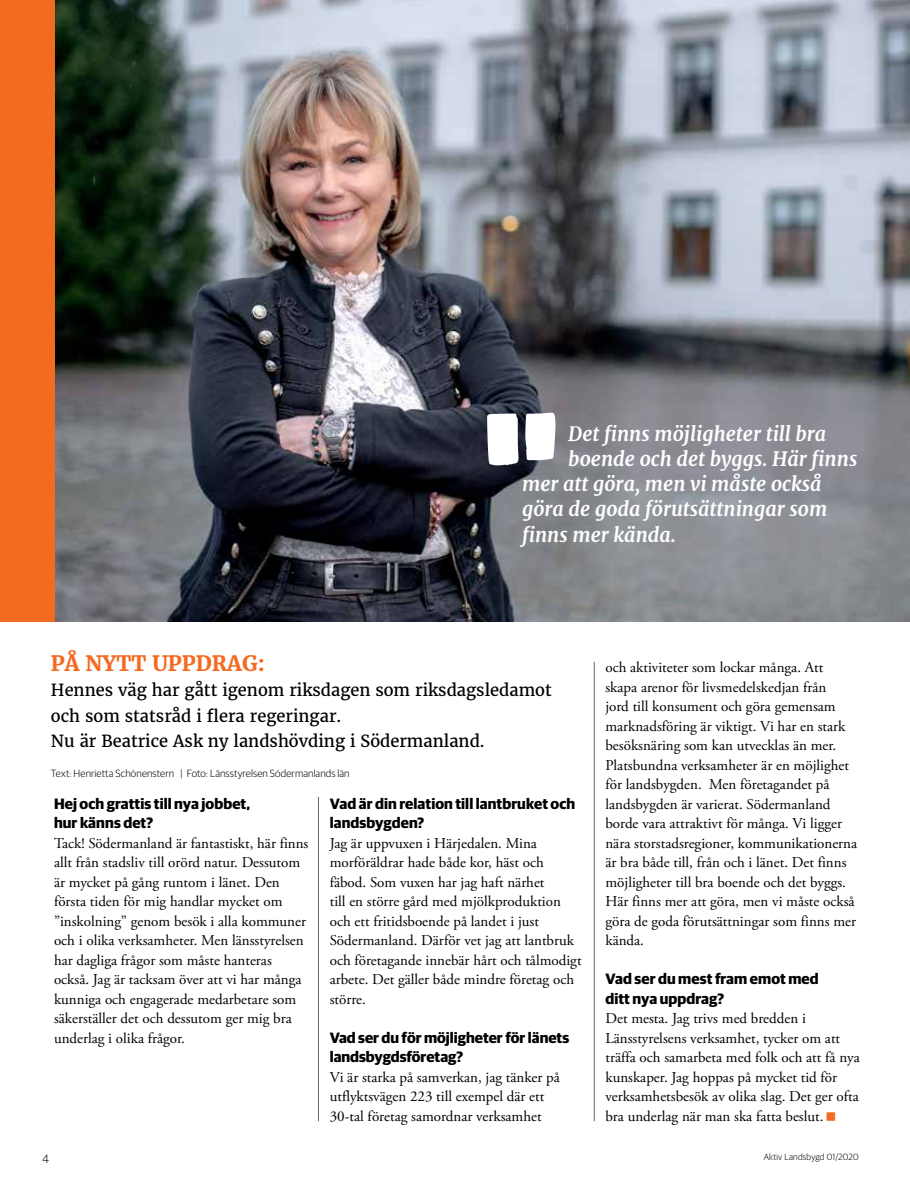
<style>
.page{position:relative;width:910px;height:1204px;background:#fff}
.page>*{position:absolute;margin:0;border:0;box-sizing:border-box;transform-origin:0 0}
.t1{font:700 21px "Merriweather";color:#f36b21}
.t2{font:italic 700 19.5px "Merriweather";color:#fff}
.t3{font:16.5px/25.5px "Merriweather";color:#000}
.t4{font:15px/19.5px "Adobe Garamond Pro";color:#000}
.t5{font:700 15px/19.5px "Guardian Sans";letter-spacing:.005em;color:#000}
.t6{font:300 12px "Guardian Sans";color:#000}
.t7{font:300 10.5px "Guardian Sans";letter-spacing:.01em;color:#000}
.t8{font:300 9px "Guardian Sans";letter-spacing:.02em;color:#000}
</style>
<div class="page">
<hr style="left:318px;top:797px;width:1px;height:324px;background:#64686f">
<hr style="left:594px;top:662px;width:1px;height:459px;background:#64686f">
<img style="left:54px;top:0;width:856px;height:621px">
<svg style="left:487px;top:412px;width:69px;height:53px"></svg>
<div style="left:0;top:0;width:54px;height:621px;background:#f36b21"></div>
<h2 class="t2" style="left:568px;top:422px;width:259px">Det finns möjligheter till bra</h2>
<h2 class="t2" style="left:568px;top:447px;width:291px">boende och det byggs. Här finns</h2>
<h2 class="t2" style="left:522px;top:472px;width:301px">mer att göra, men vi måste också</h2>
<h2 class="t2" style="left:522px;top:497px;width:307px">göra de goda förutsättningar som</h2>
<h2 class="t2" style="left:522px;top:522px;width:156px">finns mer kända.</h2>
<h1 class="t1" style="left:51px;top:650px;width:215px">PÅ NYTT UPPDRAG:</h1>
<p class="t3" style="left:51px;top:677px;width:502px">Hennes väg har gått igenom riksdagen som riksdagsledamot och som statsråd i flera regeringar.<br>Nu är Beatrice Ask ny landshövding i Södermanland.</p>
<p class="t7" style="left:51px;top:766px;width:300px">Text: Henrietta Schönenstern | Foto: Länsstyrelsen Södermanlands län</p>
<p class="t5" style="left:54px;top:792px;width:198px">Hej och grattis till nya jobbet, hur känns det?</p>
<p class="t4" style="left:54px;top:833px;width:256px">Tack! Södermanland är fantastiskt, här finns allt från stadsliv till orörd natur. Dessutom är mycket på gång runtom i länet. Den första tiden för mig handlar mycket om ”inskolning” genom besök i alla kommuner och i olika verksamheter. Men länsstyrelsen har dagliga frågor som måste hanteras också. Jag är tacksam över att vi har många kunniga och engagerade medarbetare som säkerställer det och dessutom ger mig bra underlag i olika frågor.</p>
<p class="t5" style="left:330px;top:792px;width:247px">Vad är din relation till lantbruket och landsbygden?</p>
<p class="t4" style="left:330px;top:833px;width:253px">Jag är uppvuxen i Härjedalen. Mina morföräldrar hade både kor, häst och fäbod. Som vuxen har jag haft närhet<br>till en större gård med mjölkproduktion och ett fritidsboende på landet i just Södermanland. Därför vet jag att lantbruk och företagande innebär hårt och tålmodigt arbete. Det gäller både mindre företag och större.</p>
<p class="t5" style="left:330px;top:1026px;width:241px">Vad ser du för möjligheter för länets landsbygdsföretag?</p>
<p class="t4" style="left:330px;top:1067px;width:232px">Vi är starka på samverkan, jag tänker på utflyktsvägen 223 till exempel där ett<br>30-tal företag samordnar verksamhet</p>
<p class="t4" style="left:605px;top:658px;width:253px">och aktiviteter som lockar många. Att skapa arenor för livsmedelskedjan från<br>jord till konsument och göra gemensam marknadsföring är viktigt. Vi har en stark besöksnäring som kan utvecklas än mer.<br>Platsbundna verksamheter är en möjlighet för landsbygden. Men företagandet på landsbygden är varierat. Södermanland borde vara attraktivt för många. Vi ligger nära storstadsregioner, kommunikationerna är bra både till, från och i länet. Det finns möjligheter till bra boende och det byggs.<br>Här finns mer att göra, men vi måste också göra de goda förutsättningar som finns mer kända.</p>
<p class="t5" style="left:605px;top:968px;width:215px">Vad ser du mest fram emot med ditt nya uppdrag?</p>
<p class="t4" style="left:605px;top:1009px;width:256px">Det mesta. Jag trivs med bredden i Länsstyrelsens verksamhet, tycker om att träffa och samarbeta med folk och att få nya kunskaper. Jag hoppas på mycket tid för verksamhetsbesök av olika slag. Det ger ofta bra underlag när man ska fatta beslut.</p>
<p class="t6" style="left:43px;top:1150px;width:8px">4</p>
<p class="t8" style="left:764px;top:1150px;width:96px">Aktiv Landsbygd 01/2020</p>
</div>
